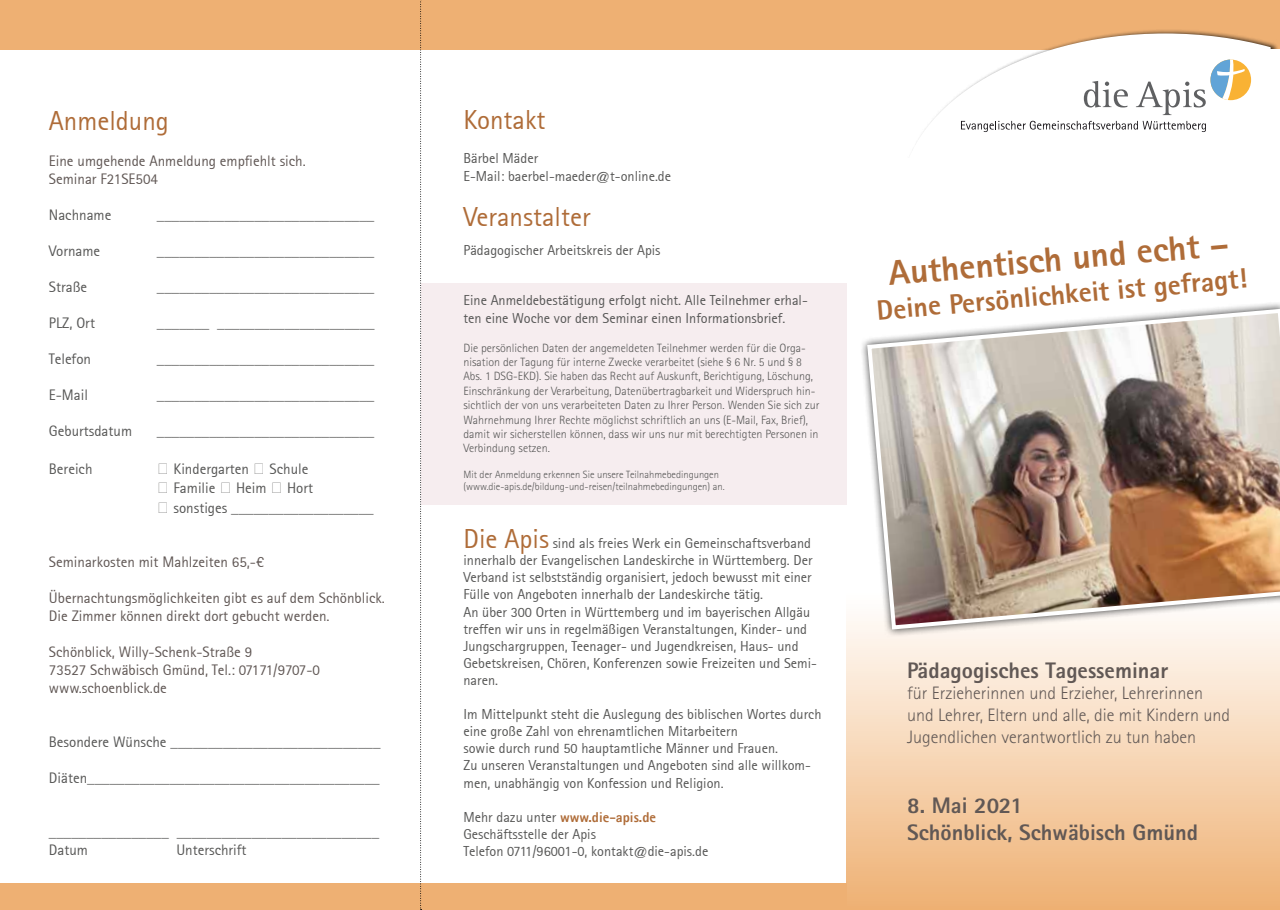
<style>
.page{position:relative;width:1280px;height:910px;background:#fff}
.page>*{position:absolute;margin:0;border:0;box-sizing:border-box;transform-origin:0 0}
.t1{font:800 35.1px "Rotis Sans Serif Pro";color:#af6c38}
.t2{font:800 28.05px "Rotis Sans Serif Pro";color:#af6c38}
.t3{font:27px "Agfa Rotis Sans Serif";color:#af6c38}
.t4{font:800 22.5px/27px "Rotis Sans Serif Pro";color:#615855}
.t5{font:300 18px/21.6px "Rotis Sans Serif Std";color:#615855}
.t6{font:15px/19.8px "Agfa Rotis Sans Serif";color:#575756}
.t7{font:15px/18px "Agfa Rotis Sans Serif";color:#615855}
.t8{font:14.25px/17.1px "Agfa Rotis Sans Serif";color:#575756}
.t9{font:300 12px/14.4px "Rotis Sans Serif Std";color:#575756}
.t10{font:300 10.5px/12.6px "Rotis Sans Serif Std";color:#575756}
.s1{font-family:"Times New Roman";font-size:16.5px}
.s2{font-size:27px;color:#af6c38}
.s3{font-weight:800;color:#af6c38}
</style>
<div class="page">
<svg style="left:846px;top:323px;width:434px;height:587px;background:#f6d3b1"></svg>
<div style="left:0;top:0;width:1280px;height:49px;background:#eeb073"></div>
<div style="left:899px;top:29px;width:381px;height:225px;background:#000;opacity:.75"></div>
<svg style="left:900px;top:33px;width:370px;height:125px"></svg>
<div style="left:846px;top:158px;width:434px;height:132px;background:#fff"></div>
<div style="left:1267px;top:49px;width:13px;height:408px;background:#fff"></div>
<div style="left:1210px;top:60px;width:41px;height:40px;background:#f9b234;border-radius:50%"></div>
<svg style="left:1084px;top:81px;width:44px;height:26px"></svg>
<svg style="left:961px;top:121px;width:245px;height:11px"></svg>
<svg style="left:1136px;top:60px;width:108px;height:55px"></svg>
<div style="left:421px;top:284px;width:425px;height:221px;background:#f6edef"></div>
<div style="left:0;top:883px;width:846px;height:27px;background:#eeb073"></div>
<div style="left:859px;top:301px;width:421px;height:336px;background:#000;opacity:.75"></div>
<img style="left:865px;top:307px;width:415px;height:325px">
<svg style="left:420px;top:0;width:2px;height:910px"></svg>
<h3 class="t3" style="left:49px;top:105px;width:121px">Anmeldung</h3>
<p class="t7" style="left:49px;top:152px;width:258px">Eine umgehende Anmeldung empfiehlt sich.<br>Seminar F21SE504</p>
<p class="t6" style="left:49px;top:205px;width:64px">Nachname</p>
<p class="t6" style="left:157px;top:205px;width:219px">_____________________________</p>
<p class="t6" style="left:49px;top:241px;width:53px">Vorname</p>
<p class="t6" style="left:157px;top:241px;width:219px">_____________________________</p>
<p class="t6" style="left:49px;top:277px;width:40px">Straße</p>
<p class="t6" style="left:157px;top:277px;width:219px">_____________________________</p>
<p class="t6" style="left:49px;top:313px;width:48px">PLZ, Ort</p>
<p class="t6" style="left:157px;top:313px;width:219px">_______ _____________________</p>
<p class="t6" style="left:49px;top:349px;width:44px">Telefon</p>
<p class="t6" style="left:157px;top:349px;width:219px">_____________________________</p>
<p class="t6" style="left:49px;top:385px;width:41px">E-Mail</p>
<p class="t6" style="left:157px;top:385px;width:219px">_____________________________</p>
<p class="t6" style="left:49px;top:421px;width:85px">Geburtsdatum</p>
<p class="t6" style="left:157px;top:421px;width:219px">_____________________________</p>
<p class="t6" style="left:49px;top:459px;width:45px">Bereich</p>
<p class="t6" style="left:157px;top:459px;width:218px"><span class="s1">⁪</span> Kindergarten <span class="s1">⁪</span> Schule<br><span class="s1">⁪</span> Familie <span class="s1">⁪</span> Heim <span class="s1">⁪</span> Hort<br><span class="s1">⁪</span> sonstiges ___________________</p>
<p class="t7" style="left:49px;top:553px;width:217px">Seminarkosten mit Mahlzeiten 65,-€</p>
<p class="t7" style="left:49px;top:589px;width:338px">Übernachtungsmöglichkeiten gibt es auf dem Schönblick.<br>Die Zimmer können direkt dort gebucht werden.</p>
<p class="t7" style="left:49px;top:643px;width:273px">Schönblick, Willy-Schenk-Straße 9<br>73527 Schwäbisch Gmünd, Tel.: 07171/9707-0 www.schoenblick.de</p>
<p class="t6" style="left:49px;top:732px;width:333px">Besondere Wünsche ____________________________</p>
<p class="t6" style="left:49px;top:768px;width:332px">Diäten_______________________________________</p>
<p class="t6" style="left:49px;top:823px;width:332px;line-height:18px">________________ ___________________________<br>Datum</p>
<p class="t6" style="left:176px;top:840px;width:72px">Unterschrift</p>
<h3 class="t3" style="left:463px;top:104px;width:83px">Kontakt</h3>
<p class="t8" style="left:463px;top:150px;width:209px;line-height:18px">Bärbel Mäder<br>E-Mail: baerbel-maeder@t-online.de</p>
<h3 class="t3" style="left:463px;top:201px;width:128px">Veranstalter</h3>
<p class="t8" style="left:463px;top:242px;width:199px">Pädagogischer Arbeitskreis der Apis</p>
<p class="t8" style="left:463px;top:291px;width:346px;line-height:18px">Eine Anmeldebestätigung erfolgt nicht. Alle Teilnehmer erhal&shy;ten eine Woche vor dem Seminar einen Informationsbrief.</p>
<p class="t9" style="left:463px;top:341px;width:357px">Die persönlichen Daten der angemeldeten Teilnehmer werden für die Orga&shy;nisation der Tagung für interne Zwecke verarbeitet (siehe § 6 Nr. 5 und § 8<br>Abs. 1 DSG-EKD). Sie haben das Recht auf Auskunft, Berichtigung, Löschung, Einschränkung der Verarbeitung, Datenübertragbarkeit und Widerspruch hin&shy;sichtlich der von uns verarbeiteten Daten zu Ihrer Person. Wenden Sie sich zur Wahrnehmung Ihrer Rechte möglichst schriftlich an uns (E-Mail, Fax, Brief), damit wir sicherstellen können, dass wir uns nur mit berechtigten Personen in Verbindung setzen.</p>
<p class="t10" style="left:463px;top:468px;width:263px">Mit der Anmeldung erkennen Sie unsere Teilnahmebedingungen (www.die-apis.de/bildung-und-reisen/teilnahmebedingungen) an.</p>
<p class="t8" style="left:463px;top:535px;width:355px"><span class="s2">Die Apis</span> sind als freies Werk ein Gemeinschaftsverband innerhalb der Evangelischen Landeskirche in Württemberg. Der Verband ist selbstständig organisiert, jedoch bewusst mit einer Fülle von Angeboten innerhalb der Landeskirche tätig.<br>An über 300 Orten in Württemberg und im bayerischen Allgäu treffen wir uns in regelmäßigen Veranstaltungen, Kinder- und Jungschargruppen, Teenager- und Jugendkreisen, Haus- und Gebetskreisen, Chören, Konferenzen sowie Freizeiten und Semi&shy;naren.</p>
<p class="t8" style="left:463px;top:706px;width:359px">Im Mittelpunkt steht die Auslegung des biblischen Wortes durch eine große Zahl von ehrenamtlichen Mitarbeitern<br>sowie durch rund 50 hauptamtliche Männer und Frauen.<br>Zu unseren Veranstaltungen und Angeboten sind alle willkom&shy;men, unabhängig von Konfession und Religion.</p>
<p class="t8" style="left:463px;top:808px;width:246px">Mehr dazu unter <span class="s3">www.die-apis.de<br></span>Geschäftsstelle der Apis<br>Telefon 0711/96001-0, kontakt@die-apis.de</p>
<h1 class="t1" style="left:887px;top:251px;width:343px;rotate:-5deg">Authentisch und echt –</h1>
<h2 class="t2" style="left:875px;top:293px;width:373px;rotate:-5deg">Deine Persönlichkeit ist gefragt!</h2>
<h3 class="t4" style="left:907px;top:657px;width:263px">Pädagogisches Tagesseminar</h3>
<p class="t5" style="left:907px;top:683px;width:324px">für Erzieherinnen und Erzieher, Lehrerinnen und Lehrer, Eltern und alle, die mit Kindern und<br>Jugendlichen verantwortlich zu tun haben</p>
<h3 class="t4" style="left:907px;top:792px;width:292px">8. Mai 2021<br>Schönblick, Schwäbisch Gmünd</h3>
</div>
